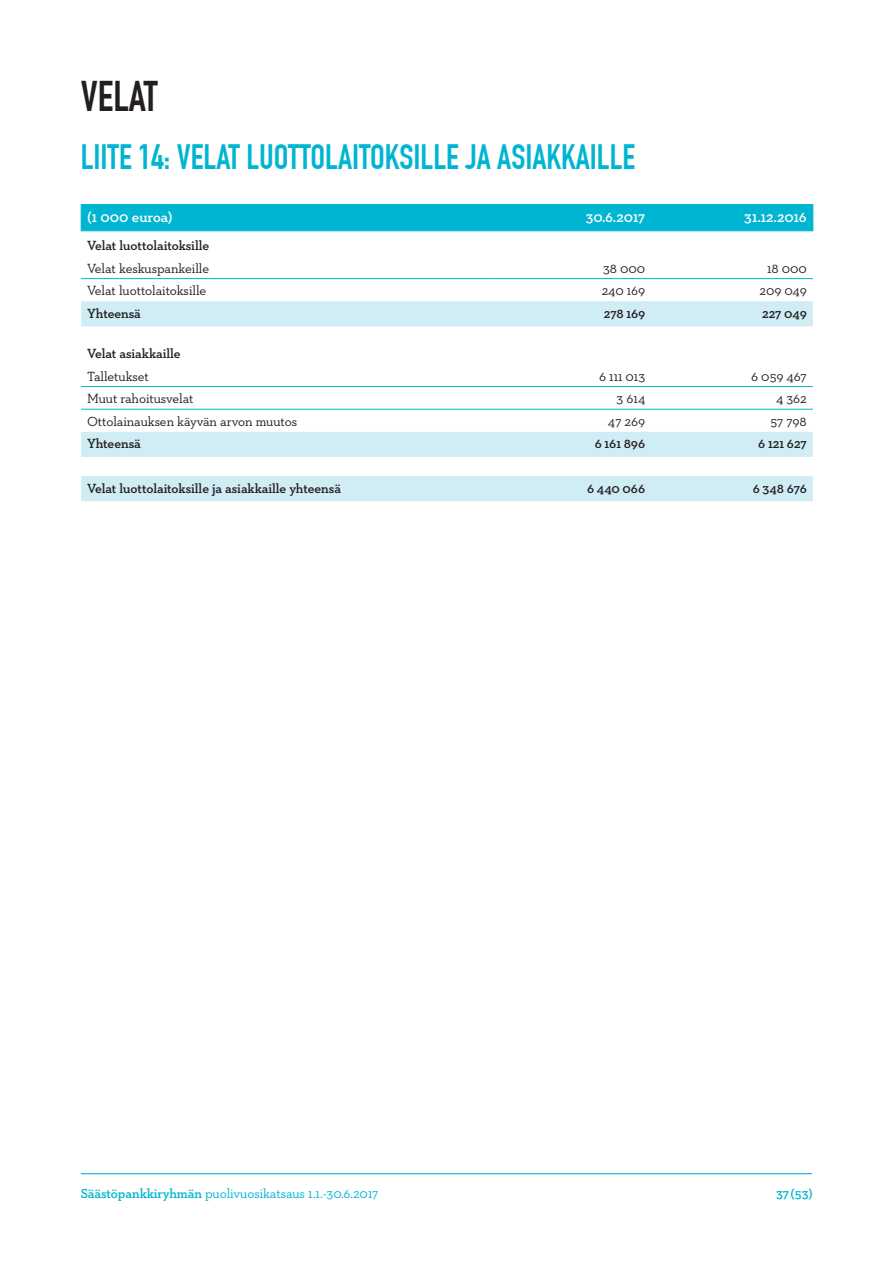
<style>
.page{position:relative;width:893px;height:1263px;background:#fff}
.page>*{position:absolute;margin:0;border:0;box-sizing:border-box;transform-origin:0 0}
.t1{font:700 42px "DIN Condensed";color:#231f20}
.t2{font:700 34.5px "DIN Condensed";color:#00b5d1}
.t3{font:600 15px "Neutraface Slab Text";letter-spacing:-.005em;color:#fff}
.t4{font:13.5px "Neutraface Slab Text";letter-spacing:-.005em;color:#231f20}
.t5{font:600 13.5px "Neutraface Slab Text";letter-spacing:-.005em;color:#231f20}
.t6{font:13.5px "Neutraface Slab Text";letter-spacing:-.005em;color:#00b5d1}
.t7{font:600 13.5px "Neutraface Slab Text";color:#00b5d1}
.s1{font-weight:600}
</style>
<div class="page">
<hr style="left:81px;top:1173px;width:731px;height:1px;background:#00b5d1">
<svg style="left:81px;top:301px;width:732px;height:200px"></svg>
<div style="left:81px;top:204px;width:732px;height:26px;background:#00b5d1"></div>
<hr style="left:81px;top:230px;width:409px;height:1px;background:#00b5d1">
<hr style="left:490px;top:230px;width:161px;height:1px;background:#00b5d1">
<hr style="left:651px;top:230px;width:162px;height:1px;background:#00b5d1">
<hr style="left:81px;top:278px;width:409px;height:1px;background:#00b5d1">
<hr style="left:490px;top:278px;width:161px;height:1px;background:#00b5d1">
<hr style="left:651px;top:278px;width:162px;height:1px;background:#00b5d1">
<hr style="left:81px;top:386px;width:409px;height:1px;background:#00b5d1">
<hr style="left:490px;top:386px;width:161px;height:1px;background:#00b5d1">
<hr style="left:651px;top:386px;width:162px;height:1px;background:#00b5d1">
<hr style="left:81px;top:409px;width:409px;height:1px;background:#00b5d1">
<hr style="left:490px;top:409px;width:161px;height:1px;background:#00b5d1">
<hr style="left:651px;top:409px;width:162px;height:1px;background:#00b5d1">
<h1 class="t1" style="left:81px;top:71px;width:78px">VELAT</h1>
<h2 class="t2" style="left:81px;top:137px;width:556px">LIITE 14: VELAT LUOTTOLAITOKSILLE JA ASIAKKAILLE</h2>
<p class="t3" style="left:87px;top:208px;width:87px">(1 000 euroa)</p>
<p class="t3" style="left:586px;top:208px;width:61px">30.6.2017</p>
<p class="t3" style="left:744px;top:208px;width:64px">31.12.2016</p>
<p class="t5" style="left:87px;top:237px;width:124px">Velat luottolaitoksille</p>
<p class="t4" style="left:87px;top:260px;width:124px">Velat keskuspankeille</p>
<p class="t4" style="left:603px;top:260px;width:44px">38 000</p>
<p class="t4" style="left:767px;top:260px;width:41px">18 000</p>
<p class="t4" style="left:87px;top:282px;width:121px">Velat luottolaitoksille</p>
<p class="t4" style="left:602px;top:282px;width:45px">240 169</p>
<p class="t4" style="left:759px;top:282px;width:49px">209 049</p>
<p class="t5" style="left:87px;top:305px;width:55px">Yhteensä</p>
<p class="t5" style="left:604px;top:305px;width:43px">278 169</p>
<p class="t5" style="left:762px;top:305px;width:46px">227 049</p>
<p class="t5" style="left:87px;top:345px;width:95px">Velat asiakkaille</p>
<p class="t4" style="left:87px;top:367px;width:63px">Talletukset</p>
<p class="t4" style="left:599px;top:367px;width:48px">6 111 013</p>
<p class="t4" style="left:751px;top:367px;width:57px">6 059 467</p>
<p class="t4" style="left:87px;top:390px;width:108px">Muut rahoitusvelat</p>
<p class="t4" style="left:617px;top:390px;width:30px">3 614</p>
<p class="t4" style="left:776px;top:390px;width:32px">4 362</p>
<p class="t4" style="left:87px;top:413px;width:212px">Ottolainauksen käyvän arvon muutos</p>
<p class="t4" style="left:608px;top:413px;width:39px">47 269</p>
<p class="t4" style="left:770px;top:413px;width:38px">57 798</p>
<p class="t5" style="left:87px;top:435px;width:55px">Yhteensä</p>
<p class="t5" style="left:595px;top:435px;width:52px">6 161 896</p>
<p class="t5" style="left:758px;top:435px;width:50px">6 121 627</p>
<p class="t5" style="left:87px;top:480px;width:255px">Velat luottolaitoksille ja asiakkaille yhteensä</p>
<p class="t5" style="left:587px;top:480px;width:60px">6 440 066</p>
<p class="t5" style="left:753px;top:480px;width:56px">6 348 676</p>
<p class="t6" style="left:81px;top:1185px;width:299px"><span class="s1">Säästöpankkiryhmän</span> puolivuosikatsaus 1.1.-30.6.2017</p>
<p class="t7" style="left:776px;top:1185px;width:38px">37 (53)</p>
</div>
